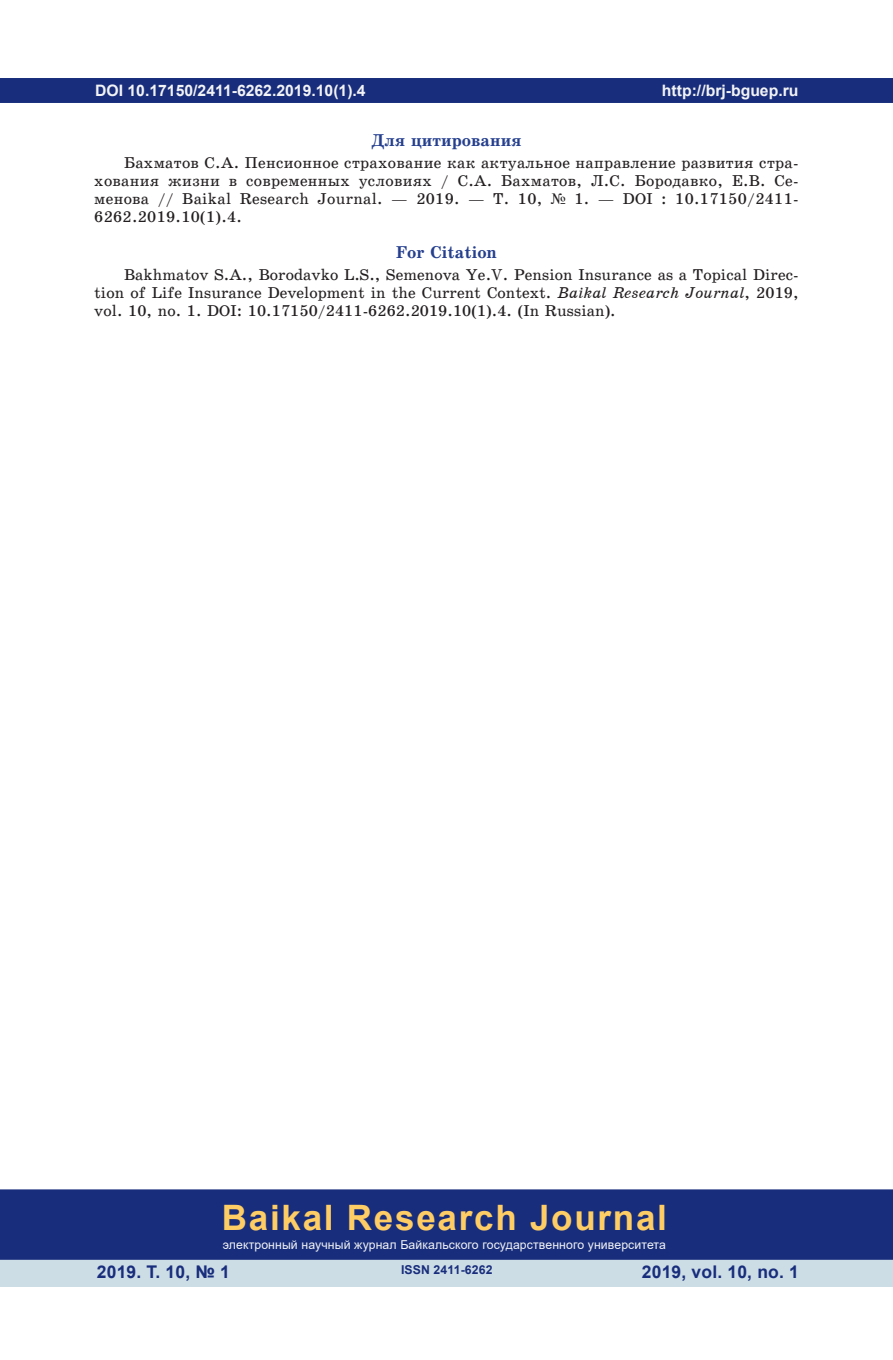
<style>
.page{position:relative;width:893px;height:1360px;background:#fff}
.page>*{position:absolute;margin:0;border:0;box-sizing:border-box;transform-origin:0 0}
.t1{font:700 35px "Arial";letter-spacing:.05em;color:#fecd64}
.t2{font:700 17.5px "Arial";letter-spacing:.01em;color:#182d7c}
.t3{font:17.15px "School Book C Bold";color:#253f8e}
.t4{font:15.75px/17.8px "School Book C";letter-spacing:.015em;color:#231f20;text-align:justify}
.t5{font:700 15.75px "Arial";color:#f2f3f4}
.t6{font:12.25px "Arial";letter-spacing:.01em;color:#f2f3f4}
.t7{font:700 12.25px "Arial";letter-spacing:.01em;color:#182d7c}
.s1{font-family:"Times New Roman"}
.s2{font-family:"School Book C Italic"}
</style>
<div class="page">
<div style="left:0;top:78px;width:893px;height:25px;background:#182d7c"></div>
<div style="left:0;top:1258px;width:893px;height:28px;background:#cddde6"></div>
<div style="left:0;top:1189px;width:893px;height:70px;background:#182d7c;border:2px solid #182d7c"></div>
<p class="t5" style="left:95px;top:79px;width:272px">DOI 10.17150/2411-6262.2019.10(1).4</p>
<p class="t5" style="left:357px;top:79px;width:10px">1</p>
<p class="t5" style="left:662px;top:79px;width:138px">http://brj-bguep.ru</p>
<p class="t3" style="left:371px;top:131px;width:152px">Для цитирования</p>
<p class="t4" style="left:94px;top:154px;width:706px;text-indent:30px">Бахматов С.А. Пенсионное страхование как актуальное направление развития стра&shy;хования жизни в современных условиях / С.А. Бахматов, Л.С. Бородавко, Е.В. Се&shy;менова // Baikal Research Journal. — 2019. — Т. 10, <span class="s1">№</span> 1. — DOI : 10.17150/2411- 6262.2019.10(1).4.</p>
<p class="t3" style="left:396px;top:243px;width:103px">For Citation</p>
<p class="t4" style="left:94px;top:266px;width:706px;text-indent:30px">Bakhmatov S.A., Borodavko L.S., Semenova Ye.V. Pension Insurance as a Topical Direc&shy;tion of Life Insurance Development in the Current Context. <span class="s2">Baikal Research Journal</span>, 2019, vol. 10, no. 1. DOI: 10.17150/2411-6262.2019.10(1).4. (In Russian).</p>
<h1 class="t1" style="left:222px;top:1192px;width:447px">Baikal Research Journal</h1>
<p class="t6" style="left:223px;top:1236px;width:445px">электронный научный журнал Байкальского государственного университета</p>
<p class="t2" style="left:97px;top:1259px;width:135px">2019. Т. 10, № 1</p>
<p class="t7" style="left:401px;top:1261px;width:93px">ISSN 2411-6262</p>
<p class="t2" style="left:642px;top:1259px;width:159px">2019, vol. 10, no. 1</p>
</div>
